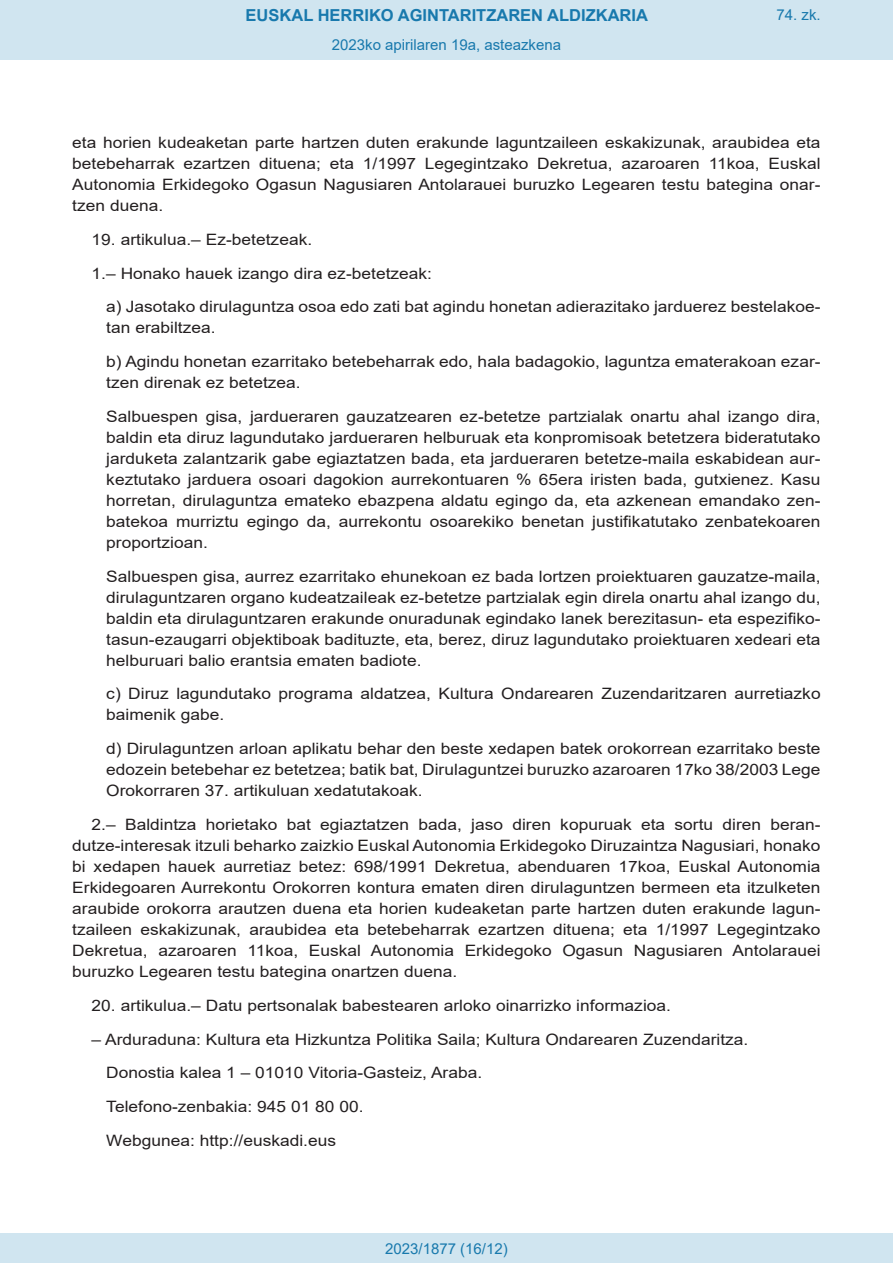
<style>
.page{position:relative;width:893px;height:1263px;background:#fff}
.page>*{position:absolute;margin:0;border:0;box-sizing:border-box;transform-origin:0 0}
.t1{font:700 16.5px "Arial";color:#1879ad}
.BOPVDetalle1{font:15.6px/21px "Arial";color:#231f20;scale:1.11 1}
.BOPVDetalle{font:15.6px/21px "Arial";color:#231f20;text-align:justify;scale:1.11 1}
.Paginacion_Centro{font:15px "Arial";color:#1879ad}
</style>
<div class="page">
<div style="left:0;top:0;width:893px;height:60px;background:#d0e5f0"></div>
<div style="left:0;top:1233px;width:893px;height:30px;background:#d0e5f0"></div>
<p class="t1" style="left:246px;top:3px;width:404px">EUSKAL HERRIKO AGINTARITZAREN ALDIZKARIA</p>
<p class="Paginacion_Centro" style="left:332px;top:35px;width:231px">2023ko apirilaren 19a, asteazkena</p>
<p class="Paginacion_Centro" style="left:776px;top:5px;width:46px">74. zk.</p>
<p class="BOPVDetalle" style="left:72px;top:132px;width:676px">eta horien kudeaketan parte hartzen duten erakunde laguntzaileen eskakizunak, araubidea eta betebeharrak ezartzen dituena; eta 1/1997 Legegintzako Dekretua, azaroaren 11koa, Euskal Autonomia Erkidegoko Ogasun Nagusiaren Antolarauei buruzko Legearen testu bategina onar&shy;tzen duena.</p>
<p class="BOPVDetalle" style="left:92px;top:229px;width:200px">19. artikulua.– Ez-betetzeak.</p>
<p class="BOPVDetalle" style="left:92px;top:263px;width:308px">1.– Honako hauek izango dira ez-betetzeak:</p>
<p class="BOPVDetalle1" style="left:106px;top:296px;width:645px">a) Jasotako dirulaguntza osoa edo zati bat agindu honetan adierazitako jarduerez bestelakoe&shy;tan erabiltzea.</p>
<p class="BOPVDetalle1" style="left:106px;top:351px;width:645px">b) Agindu honetan ezarritako betebeharrak edo, hala badagokio, laguntza ematerakoan ezar&shy;tzen direnak ez betetzea.</p>
<p class="BOPVDetalle1" style="left:106px;top:406px;width:645px;text-align:justify">Salbuespen gisa, jardueraren gauzatzearen ez-betetze partzialak onartu ahal izango dira, baldin eta diruz lagundutako jardueraren helburuak eta konpromisoak betetzera bideratutako jarduketa zalantzarik gabe egiaztatzen bada, eta jardueraren betetze-maila eskabidean aur&shy;keztutako jarduera osoari dagokion aurrekontuaren % 65era iristen bada, gutxienez. Kasu horretan, dirulaguntza emateko ebazpena aldatu egingo da, eta azkenean emandako zen&shy;batekoa murriztu egingo da, aurrekontu osoarekiko benetan justifikatutako zenbatekoaren proportzioan.</p>
<p class="BOPVDetalle1" style="left:106px;top:566px;width:645px;text-align:justify">Salbuespen gisa, aurrez ezarritako ehunekoan ez bada lortzen proiektuaren gauzatze-maila, dirulaguntzaren organo kudeatzaileak ez-betetze partzialak egin direla onartu ahal izango du, baldin eta dirulaguntzaren erakunde onuradunak egindako lanek berezitasun- eta espezifiko&shy;tasun-ezaugarri objektiboak badituzte, eta, berez, diruz lagundutako proiektuaren xedeari eta helburuari balio erantsia ematen badiote.</p>
<p class="BOPVDetalle1" style="left:106px;top:683px;width:645px">c) Diruz lagundutako programa aldatzea, Kultura Ondarearen Zuzendaritzaren aurretiazko baimenik gabe.</p>
<p class="BOPVDetalle1" style="left:106px;top:738px;width:645px;text-align:justify">d) Dirulaguntzen arloan aplikatu behar den beste xedapen batek orokorrean ezarritako beste edozein betebehar ez betetzea; batik bat, Dirulaguntzei buruzko azaroaren 17ko 38/2003 Lege Orokorraren 37. artikuluan xedatutakoak.</p>
<p class="BOPVDetalle" style="left:72px;top:814px;width:676px;text-indent:19px">2.– Baldintza horietako bat egiaztatzen bada, jaso diren kopuruak eta sortu diren beran&shy;dutze-interesak itzuli beharko zaizkio Euskal Autonomia Erkidegoko Diruzaintza Nagusiari, honako bi xedapen hauek aurretiaz betez: 698/1991 Dekretua, abenduaren 17koa, Euskal Autonomia Erkidegoaren Aurrekontu Orokorren kontura ematen diren dirulaguntzen bermeen eta itzulketen araubide orokorra arautzen duena eta horien kudeaketan parte hartzen duten erakunde lagun&shy;tzaileen eskakizunak, araubidea eta betebeharrak ezartzen dituena; eta 1/1997 Legegintzako Dekretua, azaroaren 11koa, Euskal Autonomia Erkidegoko Ogasun Nagusiaren Antolarauei buruzko Legearen testu bategina onartzen duena.</p>
<p class="BOPVDetalle" style="left:92px;top:995px;width:523px">20. artikulua.– Datu pertsonalak babestearen arloko oinarrizko informazioa.</p>
<p class="BOPVDetalle" style="left:92px;top:1028px;width:593px">– Arduraduna: Kultura eta Hizkuntza Politika Saila; Kultura Ondarearen Zuzendaritza.</p>
<p class="BOPVDetalle1" style="left:106px;top:1062px;width:340px">Donostia kalea 1 – 01010 Vitoria-Gasteiz, Araba.</p>
<p class="BOPVDetalle1" style="left:106px;top:1096px;width:233px">Telefono-zenbakia: 945 01 80 00.</p>
<p class="BOPVDetalle1" style="left:106px;top:1130px;width:209px">Webgunea: http://euskadi.eus</p>
<p class="Paginacion_Centro" style="left:385px;top:1238px;width:124px">2023/1877 (16/12)</p>
</div>
